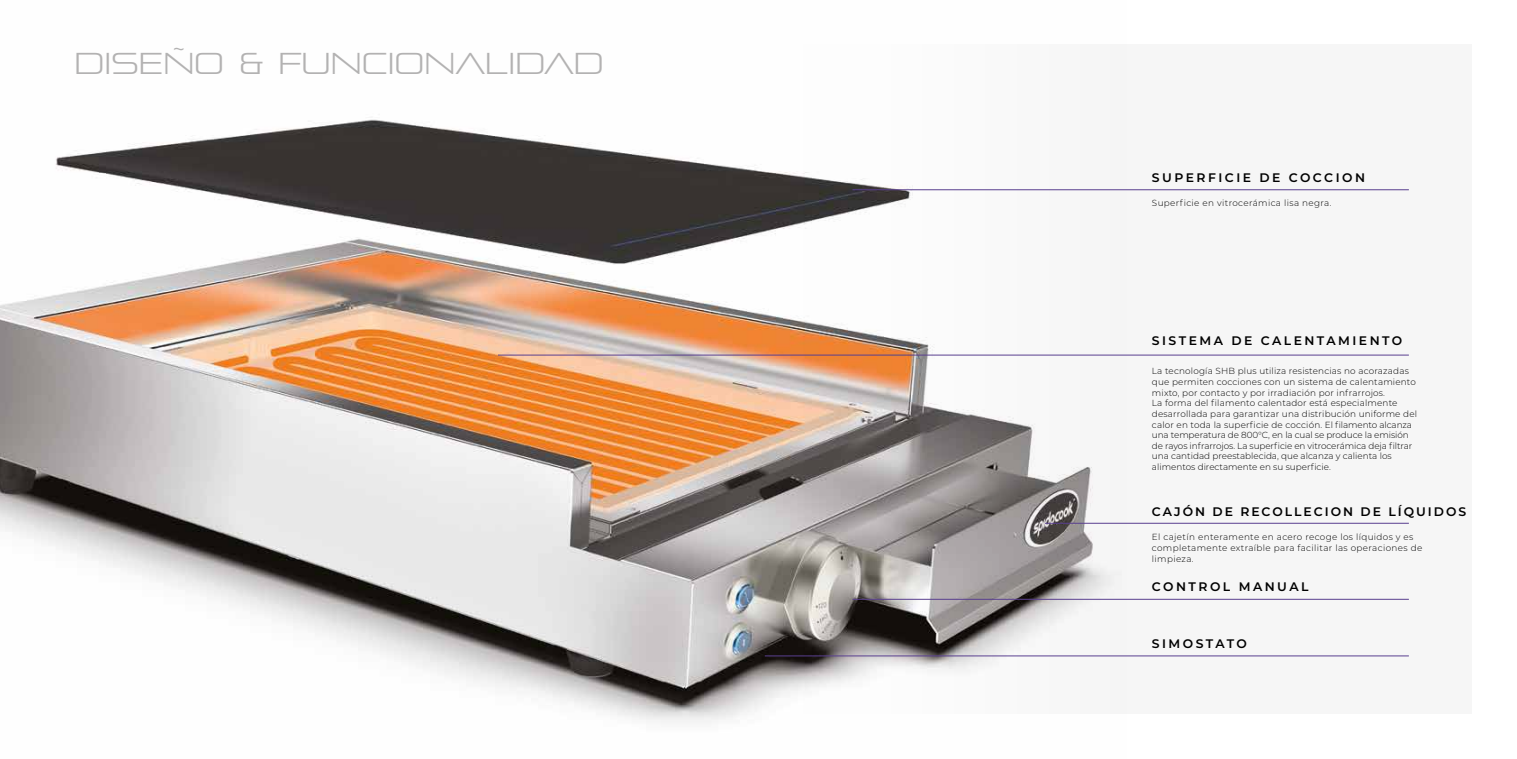
<style>
.page{position:relative;width:1517px;height:759px;background:#fff}
.page>*{position:absolute;margin:0;border:0;box-sizing:border-box;transform-origin:0 0}
.t1{font:30px "Pirulen Lt";color:#b3b2b2}
.t2{font:600 12.38px "Montserrat";letter-spacing:.2em;color:#000}
.t3{font:600 12.38px "Montserrat";letter-spacing:.16em;color:#000}
.t4{font:300 8.88px/10.6px "Montserrat";letter-spacing:.02em;color:#000}
.t5{font:300 8.88px/10.6px "Montserrat";letter-spacing:.04em;color:#000}
</style>
<div class="page">
<div style="left:803px;top:45px;width:669px;height:669px;background:#f6f6f6"></div>
<img style="left:0;top:119px;width:1126px;height:604px">
<hr style="left:852px;top:189px;width:556px;height:1px;background:#593f8f">
<hr style="left:498px;top:354px;width:910px;height:1px;background:#593f8f">
<hr style="left:1045px;top:522px;width:363px;height:1px;background:#593f8f">
<hr style="left:765px;top:655px;width:643px;height:1px;background:#593f8f">
<hr style="left:852px;top:598px;width:556px;height:1px;background:#593f8f">
<h1 class="t1" style="left:74px;top:45px;width:531px">DISEÑO &amp; FUNCIONALIDAD</h1>
<h2 class="t2" style="left:1152px;top:168px;width:215px">SUPERFICIE DE COCCION</h2>
<p class="t5" style="left:1152px;top:197px;width:181px">Superficie en vitrocerámica lisa negra.</p>
<h2 class="t2" style="left:1152px;top:332px;width:252px">SISTEMA DE CALENTAMIENTO</h2>
<p class="t4" style="left:1152px;top:365px;width:267px">La tecnología SHB plus utiliza resistencias no acorazadas que permiten cocciones con un sistema de calentamiento mixto, por contacto y por irradiación por infrarrojos.<br>La forma del filamento calentador está especialmente desarrollada para garantizar una distribución uniforme del calor en toda la superficie de cocción. El filamento alcanza una temperatura de 800°C, en la cual se produce la emisión de rayos infrarrojos. La superficie en vitrocerámica deja filtrar una cantidad preestablecida, que alcanza y calienta los alimentos directamente en su superficie.</p>
<h2 class="t3" style="left:1152px;top:502px;width:316px">CAJÓN DE RECOLLECION DE LÍQUIDOS</h2>
<p class="t5" style="left:1152px;top:531px;width:272px">El cajetín enteramente en acero recoge los líquidos y es completamente extraíble para facilitar las operaciones de limpieza.</p>
<h2 class="t2" style="left:1152px;top:578px;width:158px">CONTROL MANUAL</h2>
<h2 class="t2" style="left:1152px;top:634px;width:97px">SIMOSTATO</h2>
</div>
